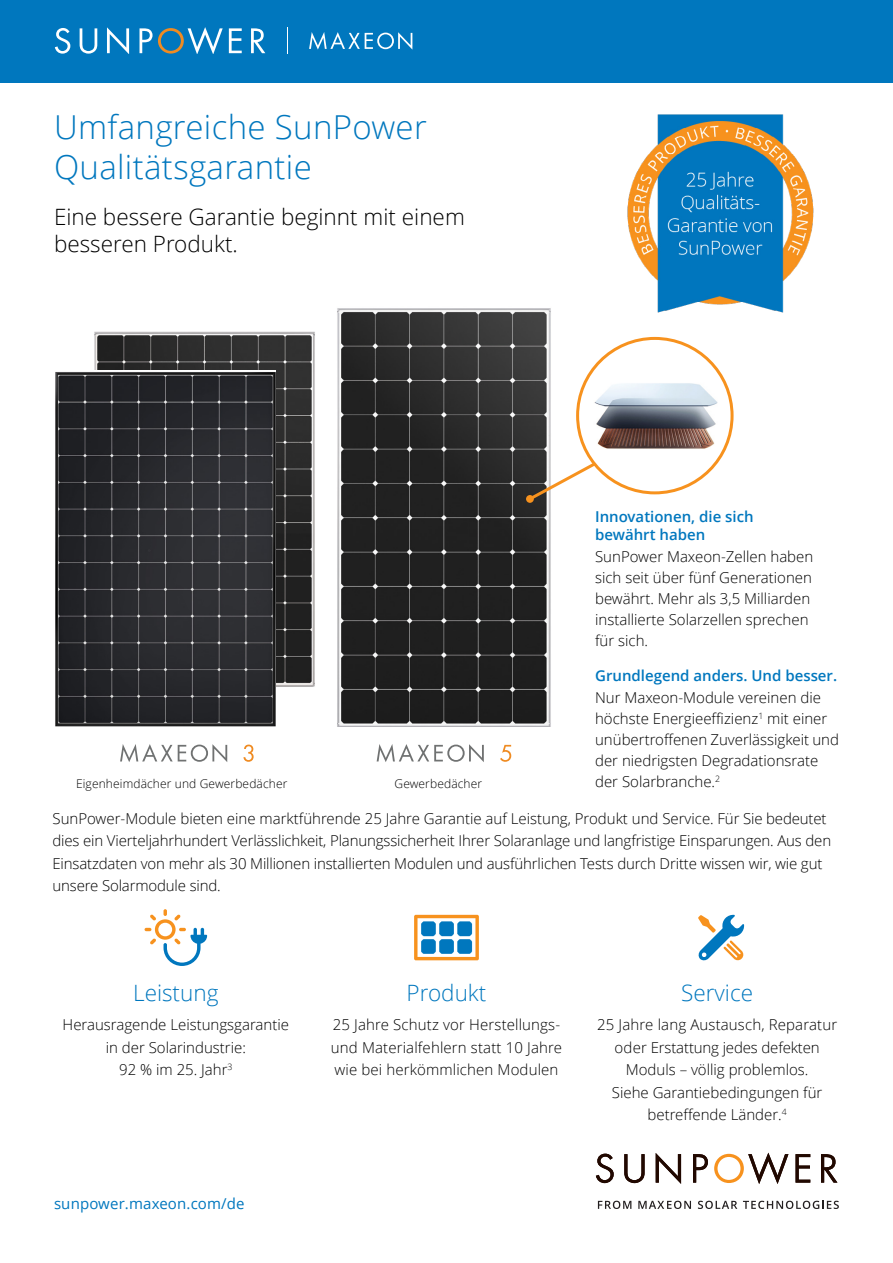
<style>
.page{position:relative;width:893px;height:1263px;background:#fff}
.page>*{position:absolute;margin:0;border:0;box-sizing:border-box;transform-origin:0 0}
.t1{font:300 33px/39.6px "Open Sans";letter-spacing:.01em;color:#0077be}
.t2{font:300 22.5px/27px "Open Sans";color:#000}
.t3{font:300 22.5px "Open Sans";color:#0077be}
.t4{font:300 15px/22.5px "Open Sans";color:#000}
.t5{font:600 15px/18px "Open Sans";color:#0077be}
.t6{font:15px "Open Sans";letter-spacing:.01em;color:#0077be}
.t7{font:300 12px "Open Sans";letter-spacing:.01em;color:#000}
</style>
<div class="page">
<div style="left:0;top:0;width:893px;height:83px;background:#0077be"></div>
<img style="left:94px;top:331px;width:221px;height:356px">
<svg style="left:120px;top:744px;width:107px;height:18px"></svg>
<svg style="left:243px;top:744px;width:11px;height:18px"></svg>
<img style="left:337px;top:308px;width:214px;height:419px">
<svg style="left:698px;top:915px;width:46px;height:46px"></svg>
<svg style="left:414px;top:915px;width:65px;height:45px"></svg>
<svg style="left:145px;top:909px;width:62px;height:57px"></svg>
<img style="left:55px;top:371px;width:221px;height:356px">
<svg style="left:377px;top:744px;width:107px;height:18px"></svg>
<svg style="left:500px;top:745px;width:11px;height:17px"></svg>
<svg style="left:526px;top:460px;width:73px;height:43px"></svg>
<div style="left:526px;top:495px;width:8px;height:8px;background:#f7921e;border-radius:50%"></div>
<svg style="left:598px;top:1201px;width:33px;height:8px"></svg>
<svg style="left:638px;top:1201px;width:53px;height:8px"></svg>
<svg style="left:698px;top:1201px;width:39px;height:8px"></svg>
<svg style="left:743px;top:1201px;width:96px;height:8px"></svg>
<svg style="left:596px;top:1154px;width:18px;height:29px"></svg>
<svg style="left:624px;top:1154px;width:21px;height:29px"></svg>
<svg style="left:656px;top:1153px;width:25px;height:31px"></svg>
<svg style="left:693px;top:1154px;width:15px;height:28px"></svg>
<svg style="left:795px;top:1154px;width:15px;height:28px"></svg>
<svg style="left:714px;top:1153px;width:74px;height:31px"></svg>
<svg style="left:821px;top:1154px;width:16px;height:28px"></svg>
<img style="left:578px;top:363px;width:154px;height:105px">
<div style="left:576px;top:337px;width:158px;height:157px;border:3px solid #f7921e;border-radius:50%"></div>
<img style="left:627px;top:114px;width:187px;height:199px">
<svg style="left:287px;top:27px;width:1px;height:27px"></svg>
<svg style="left:55px;top:28px;width:15px;height:26px"></svg>
<svg style="left:80px;top:28px;width:17px;height:26px"></svg>
<svg style="left:107px;top:27px;width:22px;height:27px"></svg>
<svg style="left:229px;top:28px;width:13px;height:25px"></svg>
<svg style="left:251px;top:28px;width:14px;height:25px"></svg>
<svg style="left:140px;top:27px;width:83px;height:27px"></svg>
<svg style="left:309px;top:32px;width:103px;height:18px"></svg>
<h1 class="t1" style="left:54px;top:108px;width:374px">Umfangreiche SunPower<br>Qualitätsgarantie</h1>
<h2 class="t2" style="left:54px;top:203px;width:412px">Eine bessere Garantie beginnt mit einem besseren Produkt.</h2>
<p class="t5" style="left:595px;top:508px;width:160px">Innovationen, die sich bewährt haben</p>
<p class="t4" style="left:595px;top:546px;width:220px;line-height:21px">SunPower Maxeon-Zellen haben sich seit über fünf Generationen bewährt. Mehr als 3,5 Milliarden installierte Solarzellen sprechen für sich.</p>
<p class="t5" style="left:595px;top:667px;width:244px">Grundlegend anders. Und besser.</p>
<p class="t4" style="left:595px;top:687px;width:245px;line-height:21px">Nur Maxeon-Module vereinen die höchste Energieeffizienz<sup>1</sup> mit einer unübertroffenen Zuverlässigkeit und der niedrigsten Degradationsrate der Solarbranche.<sup>2</sup></p>
<p class="t4" style="left:52px;top:807px;width:780px">SunPower-Module bieten eine marktführende 25 Jahre Garantie auf Leistung, Produkt und Service. Für Sie bedeutet dies ein Vierteljahrhundert Verlässlichkeit, Planungssicherheit Ihrer Solaranlage und langfristige Einsparungen. Aus den Einsatzdaten von mehr als 30 Millionen installierten Modulen und ausführlichen Tests durch Dritte wissen wir, wie gut unsere Solarmodule sind.</p>
<p class="t7" style="left:76px;top:777px;width:213px">Eigenheimdächer und Gewerbedächer</p>
<p class="t7" style="left:395px;top:777px;width:89px">Gewerbedächer</p>
<h2 class="t3" style="left:133px;top:980px;width:87px">Leistung</h2>
<p class="t4" style="left:63px;top:1014px;width:228px;text-align:center">Herausragende Leistungsgarantie in der Solarindustrie:<br>92 % im 25. Jahr<sup>3</sup></p>
<p class="t6" style="left:54px;top:1195px;width:192px">sunpower.maxeon.com/de</p>
<h2 class="t3" style="left:407px;top:980px;width:81px">Produkt</h2>
<p class="t4" style="left:331px;top:1014px;width:233px">25 Jahre Schutz vor Herstellungs&shy;und Materialfehlern statt 10 Jahre wie bei herkömmlichen Modulen</p>
<h2 class="t3" style="left:681px;top:980px;width:73px">Service</h2>
<p class="t4" style="left:597px;top:1014px;width:242px;text-align:center">25 Jahre lang Austausch, Reparatur oder Erstattung jedes defekten<br>Moduls – völlig problemlos.<br>Siehe Garantiebedingungen für betreffende Länder.<sup>4</sup></p>
</div>
